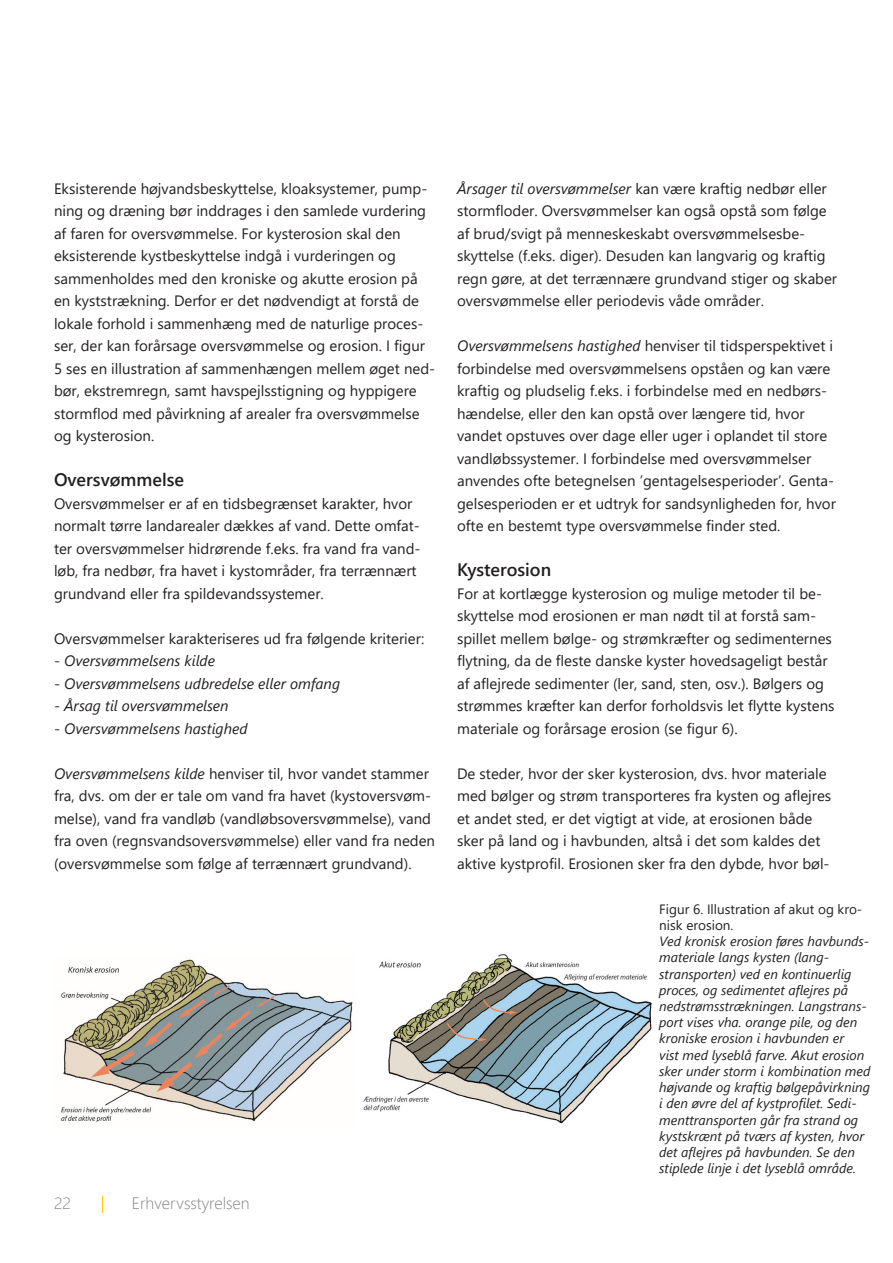
<style>
.page{position:relative;width:893px;height:1263px;background:#fff}
.page>*{position:absolute;margin:0;border:0;box-sizing:border-box;transform-origin:0 0}
.t1{font:600 18px "Segoe UI";color:#231f20}
.t2{font:300 16.5px "Segoe UI";color:#828282}
.t3{font:15px/22.5px "Segoe UI";color:#231f20}
.t4{font:italic 15px "Segoe UI";color:#231f20}
.t5{font:italic 13.5px/16.2px "Segoe UI";color:#231f20}
.t6{font:13.5px/16.2px "Segoe UI";color:#231f20}
.s1{font-style:italic}
</style>
<div class="page">
<img style="left:61px;top:959px;width:292px;height:164px">
<img style="left:363px;top:954px;width:289px;height:170px">
<svg style="left:102px;top:1196px;width:1px;height:17px"></svg>
<p class="t3" style="left:54px;top:176px;width:383px">Eksisterende højvandsbeskyttelse, kloaksystemer, pump&shy;ning og dræning bør inddrages i den samlede vurdering af faren for oversvømmelse. For kysterosion skal den eksisterende kystbeskyttelse indgå i vurderingen og sammenholdes med den kroniske og akutte erosion på en kyststrækning. Derfor er det nødvendigt at forstå de lokale forhold i sammenhæng med de naturlige proces&shy;ser, der kan forårsage oversvømmelse og erosion. I figur 5 ses en illustration af sammenhængen mellem øget ned&shy;bør, ekstremregn, samt havspejlsstigning og hyppigere stormflod med påvirkning af arealer fra oversvømmelse og kysterosion.</p>
<p class="t1" style="left:54px;top:463px;width:132px">Oversvømmelse</p>
<p class="t3" style="left:54px;top:491px;width:368px">Oversvømmelser er af en tidsbegrænset karakter, hvor normalt tørre landarealer dækkes af vand. Dette omfat&shy;ter oversvømmelser hidrørende f.eks. fra vand fra vand&shy;løb, fra nedbør, fra havet i kystområder, fra terrænnært grundvand eller fra spildevandssystemer.</p>
<p class="t3" style="left:54px;top:626px;width:372px">Oversvømmelser karakteriseres ud fra følgende kriterier:</p>
<p class="t4" style="left:54px;top:647px;width:163px">- Oversvømmelsens kilde</p>
<p class="t4" style="left:54px;top:669px;width:288px">- Oversvømmelsens udbredelse eller omfang</p>
<p class="t4" style="left:54px;top:692px;width:176px">- Årsag til oversvømmelsen</p>
<p class="t4" style="left:54px;top:714px;width:195px">- Oversvømmelsens hastighed</p>
<p class="t3" style="left:54px;top:761px;width:383px"><span class="s1">Oversvømmelsens kilde</span> henviser til, hvor vandet stammer fra, dvs. om der er tale om vand fra havet (kystoversvøm&shy;melse), vand fra vandløb (vandløbsoversvømmelse), vand fra oven (regnsvandsoversvømmelse) eller vand fra neden (oversvømmelse som følge af terrænnært grundvand).</p>
<p class="t2" style="left:54px;top:1187px;width:18px">22</p>
<p class="t2" style="left:132px;top:1187px;width:119px">Erhvervsstyrelsen</p>
<p class="t3" style="left:457px;top:176px;width:382px"><span class="s1">Årsager til oversvømmelser</span> kan være kraftig nedbør eller stormfloder. Oversvømmelser kan også opstå som følge af brud/svigt på menneskeskabt oversvømmelsesbe&shy;skyttelse (f.eks. diger). Desuden kan langvarig og kraftig regn gøre, at det terrænnære grundvand stiger og skaber oversvømmelse eller periodevis våde områder.</p>
<p class="t3" style="left:457px;top:333px;width:380px"><span class="s1">Oversvømmelsens hastighed</span> henviser til tidsperspektivet i forbindelse med oversvømmelsens opståen og kan være kraftig og pludselig f.eks. i forbindelse med en nedbørs&shy;hændelse, eller den kan opstå over længere tid, hvor vandet opstuves over dage eller uger i oplandet til store vandløbssystemer. I forbindelse med oversvømmelser anvendes ofte betegnelsen ’gentagelsesperioder’. Genta&shy;gelsesperioden er et udtryk for sandsynligheden for, hvor ofte en bestemt type oversvømmelse finder sted.</p>
<p class="t1" style="left:457px;top:553px;width:96px">Kysterosion</p>
<p class="t3" style="left:457px;top:581px;width:379px">For at kortlægge kysterosion og mulige metoder til be&shy;skyttelse mod erosionen er man nødt til at forstå sam&shy;spillet mellem bølge- og strømkræfter og sedimenternes flytning, da de fleste danske kyster hovedsageligt består af aflejrede sedimenter (ler, sand, sten, osv.). Bølgers og strømmes kræfter kan derfor forholdsvis let flytte kystens materiale og forårsage erosion (se figur 6).</p>
<p class="t3" style="left:457px;top:761px;width:376px">De steder, hvor der sker kysterosion, dvs. hvor materiale med bølger og strøm transporteres fra kysten og aflejres et andet sted, er det vigtigt at vide, at erosionen både sker på land og i havbunden, altså i det som kaldes det aktive kystprofil. Erosionen sker fra den dybde, hvor bøl-</p>
<p class="t6" style="left:659px;top:900px;width:205px">Figur 6. Illustration af akut og kro&shy;nisk erosion.</p>
<p class="t5" style="left:659px;top:931px;width:213px">Ved kronisk erosion føres havbunds&shy;materiale langs kysten (lang&shy;stransporten) ved en kontinuerlig proces, og sedimentet aflejres på nedstrømsstrækningen. Langstrans&shy;port vises vha. orange pile, og den kroniske erosion i havbunden er<br>vist med lyseblå farve. Akut erosion sker under storm i kombination med højvande og kraftig bølgepåvirkning i den øvre del af kystprofilet. Sedi&shy;menttransporten går fra strand og kystskrænt på tværs af kysten, hvor det aflejres på havbunden. Se den stiplede linje i det lyseblå område.</p>
</div>
